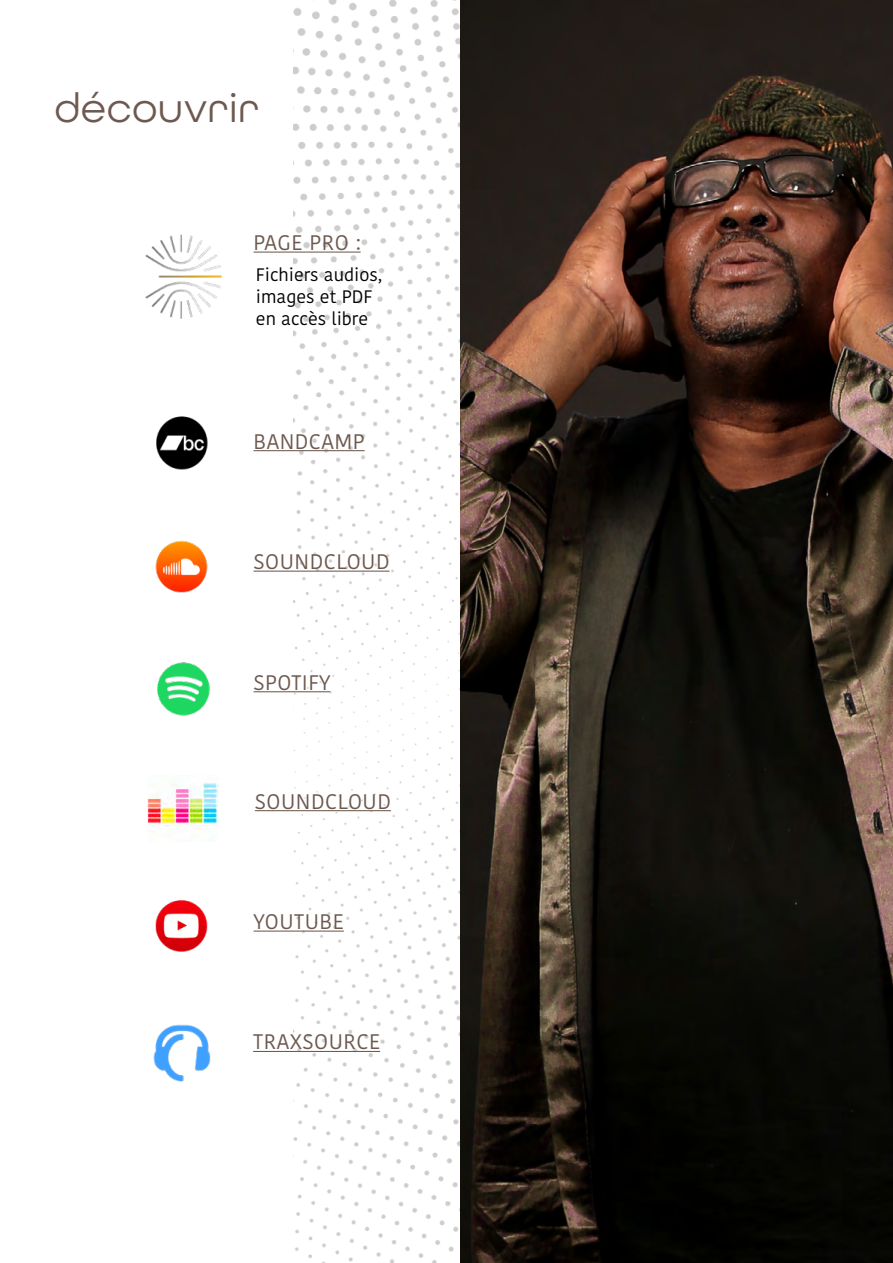
<style>
.page{position:relative;width:893px;height:1263px;background:#fff}
.page>*{position:absolute;margin:0;border:0;box-sizing:border-box;transform-origin:0 0}
.t1{font:42px "All Round Gothic";letter-spacing:.025em;color:#6d594f}
.t2{font:21px "Kohinoor Bangla";letter-spacing:.025em;color:#6d594f}
.t3{font:18px/21.6px "Kohinoor Bangla";color:#000}
</style>
<div class="page">
<img style="left:293px;top:0;width:167px;height:1263px">
<img style="left:460px;top:0;width:433px;height:1263px">
<img style="left:145px;top:234px;width:77px;height:85px">
<hr style="left:254px;top:252px;width:107px;height:1px;background:#6d594f">
<img style="left:153px;top:1024px;width:58px;height:58px">
<hr style="left:253px;top:1051px;width:127px;height:1px;background:#6d594f">
<img style="left:155px;top:900px;width:53px;height:52px">
<hr style="left:254px;top:930px;width:90px;height:2px;background:#6d594f">
<img style="left:148px;top:779px;width:71px;height:62px">
<img style="left:155px;top:540px;width:53px;height:53px">
<hr style="left:254px;top:691px;width:76px;height:1px;background:#6d594f">
<hr style="left:254px;top:571px;width:136px;height:1px;background:#6d594f">
<img style="left:156px;top:416px;width:52px;height:54px">
<hr style="left:254px;top:450px;width:111px;height:1px;background:#6d594f">
<img style="left:157px;top:662px;width:53px;height:54px">
<hr style="left:255px;top:810px;width:136px;height:1px;background:#6d594f">
<h1 class="t1" style="left:55px;top:83px;width:206px">découvrir</h1>
<p class="t2" style="left:254px;top:226px;width:109px">PAGE PRO :</p>
<p class="t3" style="left:256px;top:264px;width:128px">Fichiers audios, images et PDF en accès libre</p>
<p class="t2" style="left:254px;top:425px;width:113px">BANDCAMP</p>
<p class="t2" style="left:254px;top:545px;width:137px">SOUNDCLOUD</p>
<p class="t2" style="left:254px;top:666px;width:78px">SPOTIFY</p>
<p class="t2" style="left:255px;top:785px;width:137px">SOUNDCLOUD</p>
<p class="t2" style="left:254px;top:905px;width:92px">YOUTUBE</p>
<p class="t2" style="left:253px;top:1026px;width:129px">TRAXSOURCE</p>
</div>
